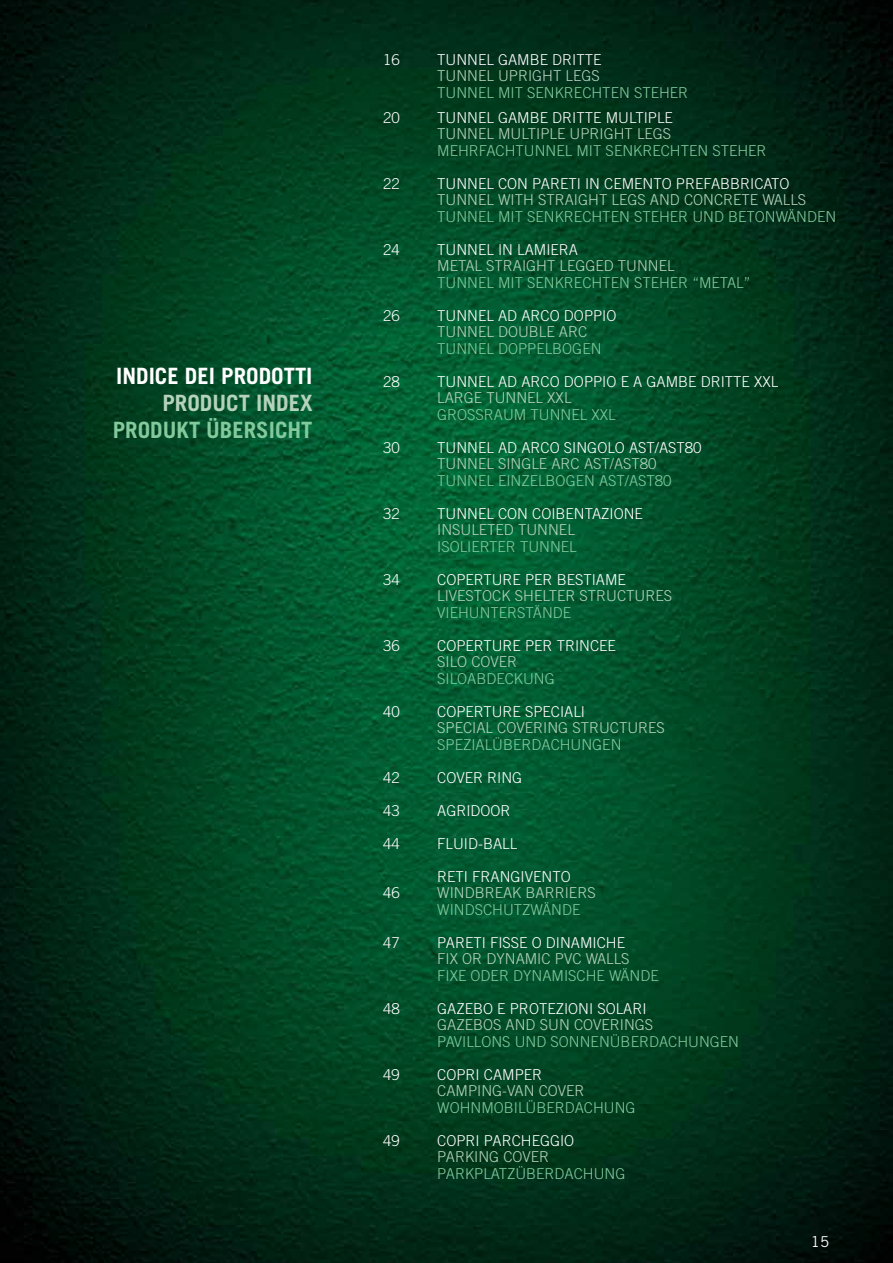
<style>
.page{position:relative;width:893px;height:1263px;background:#fff}
.page>*{position:absolute;margin:0;border:0;box-sizing:border-box;transform-origin:0 0}
.t1{font:700 22.5px "Trade Gothic LT Std";color:#fff}
.t2{font:700 22.5px "Trade Gothic LT Std";color:#82ca9c}
.t3{font:700 22.5px "Trade Gothic LT Std";color:#b5d3bb}
.t4{font:300 15px "Trade Gothic LT Std";color:#fff}
.t5{font:300 15px "Trade Gothic LT Std";color:#82ca9c}
.t6{font:300 15px "Trade Gothic LT Std";color:#b5d3bb}
.t7{font:15px "Trade Gothic LT Std";color:#fff}
</style>
<div class="page">
<img style="left:0;top:0;width:893px;height:1263px">
<h1 class="t1" style="left:116px;top:362px;width:198px">INDICE DEI PRODOTTI</h1>
<h1 class="t3" style="left:162px;top:389px;width:152px">PRODUCT INDEX</h1>
<h1 class="t2" style="left:113px;top:416px;width:201px">PRODUKT ÜBERSICHT</h1>
<p class="t4" style="left:383px;top:51px;width:18px">16</p>
<p class="t4" style="left:437px;top:51px;width:166px">TUNNEL GAMBE DRITTE</p>
<p class="t6" style="left:437px;top:67px;width:164px">TUNNEL UPRIGHT LEGS</p>
<p class="t5" style="left:437px;top:84px;width:252px">TUNNEL MIT SENKRECHTEN STEHER</p>
<p class="t4" style="left:383px;top:109px;width:18px">20</p>
<p class="t4" style="left:437px;top:109px;width:237px">TUNNEL GAMBE DRITTE MULTIPLE</p>
<p class="t6" style="left:437px;top:125px;width:235px">TUNNEL MULTIPLE UPRIGHT LEGS</p>
<p class="t5" style="left:437px;top:142px;width:331px">MEHRFACHTUNNEL MIT SENKRECHTEN STEHER</p>
<p class="t4" style="left:383px;top:175px;width:18px">22</p>
<p class="t4" style="left:437px;top:175px;width:354px">TUNNEL CON PARETI IN CEMENTO PREFABBRICATO</p>
<p class="t6" style="left:437px;top:191px;width:370px">TUNNEL WITH STRAIGHT LEGS AND CONCRETE WALLS</p>
<p class="t5" style="left:437px;top:208px;width:400px">TUNNEL MIT SENKRECHTEN STEHER UND BETONWÄNDEN</p>
<p class="t4" style="left:383px;top:241px;width:18px">24</p>
<p class="t4" style="left:437px;top:241px;width:142px">TUNNEL IN LAMIERA</p>
<p class="t6" style="left:437px;top:257px;width:239px">METAL STRAIGHT LEGGED TUNNEL</p>
<p class="t5" style="left:437px;top:274px;width:315px">TUNNEL MIT SENKRECHTEN STEHER “METAL”</p>
<p class="t4" style="left:383px;top:307px;width:18px">26</p>
<p class="t4" style="left:437px;top:307px;width:181px">TUNNEL AD ARCO DOPPIO</p>
<p class="t6" style="left:437px;top:323px;width:152px">TUNNEL DOUBLE ARC</p>
<p class="t5" style="left:437px;top:340px;width:166px">TUNNEL DOPPELBOGEN</p>
<p class="t4" style="left:383px;top:373px;width:18px">28</p>
<p class="t4" style="left:437px;top:373px;width:342px">TUNNEL AD ARCO DOPPIO E A GAMBE DRITTE XXL</p>
<p class="t6" style="left:437px;top:389px;width:136px">LARGE TUNNEL XXL</p>
<p class="t5" style="left:437px;top:406px;width:180px">GROSSRAUM TUNNEL XXL</p>
<p class="t4" style="left:383px;top:439px;width:18px">30</p>
<p class="t4" style="left:437px;top:439px;width:266px">TUNNEL AD ARCO SINGOLO AST/AST80</p>
<p class="t6" style="left:437px;top:455px;width:221px">TUNNEL SINGLE ARC AST/AST80</p>
<p class="t5" style="left:437px;top:472px;width:236px">TUNNEL EINZELBOGEN AST/AST80</p>
<p class="t4" style="left:383px;top:505px;width:18px">32</p>
<p class="t4" style="left:437px;top:505px;width:207px">TUNNEL CON COIBENTAZIONE</p>
<p class="t6" style="left:437px;top:521px;width:139px">INSULETED TUNNEL</p>
<p class="t5" style="left:437px;top:538px;width:141px">ISOLIERTER TUNNEL</p>
<p class="t4" style="left:383px;top:571px;width:18px">34</p>
<p class="t4" style="left:437px;top:571px;width:190px">COPERTURE PER BESTIAME</p>
<p class="t6" style="left:437px;top:587px;width:236px">LIVESTOCK SHELTER STRUCTURES</p>
<p class="t5" style="left:437px;top:604px;width:135px">VIEHUNTERSTÄNDE</p>
<p class="t4" style="left:383px;top:637px;width:18px">36</p>
<p class="t4" style="left:437px;top:637px;width:180px">COPERTURE PER TRINCEE</p>
<p class="t6" style="left:437px;top:653px;width:82px">SILO COVER</p>
<p class="t5" style="left:437px;top:670px;width:119px">SILOABDECKUNG</p>
<p class="t4" style="left:383px;top:703px;width:18px">40</p>
<p class="t4" style="left:437px;top:703px;width:149px">COPERTURE SPECIALI</p>
<p class="t6" style="left:437px;top:719px;width:229px">SPECIAL COVERING STRUCTURES</p>
<p class="t5" style="left:437px;top:736px;width:186px">SPEZIALÜBERDACHUNGEN</p>
<p class="t4" style="left:383px;top:769px;width:18px">42</p>
<p class="t4" style="left:437px;top:769px;width:87px">COVER RING</p>
<p class="t4" style="left:383px;top:802px;width:18px">43</p>
<p class="t4" style="left:437px;top:802px;width:75px">AGRIDOOR</p>
<p class="t4" style="left:383px;top:835px;width:18px">44</p>
<p class="t4" style="left:437px;top:835px;width:82px">FLUID-BALL</p>
<p class="t4" style="left:437px;top:868px;width:135px">RETI FRANGIVENTO</p>
<p class="t4" style="left:383px;top:884px;width:18px">46</p>
<p class="t6" style="left:437px;top:884px;width:160px">WINDBREAK BARRIERS</p>
<p class="t5" style="left:437px;top:901px;width:145px">WINDSCHUTZWÄNDE</p>
<p class="t4" style="left:383px;top:934px;width:18px">47</p>
<p class="t4" style="left:437px;top:934px;width:189px">PARETI FISSE O DINAMICHE</p>
<p class="t6" style="left:437px;top:950px;width:194px">FIX OR DYNAMIC PVC WALLS</p>
<p class="t5" style="left:437px;top:967px;width:223px">FIXE ODER DYNAMISCHE WÄNDE</p>
<p class="t4" style="left:383px;top:1000px;width:18px">48</p>
<p class="t4" style="left:437px;top:1000px;width:211px">GAZEBO E PROTEZIONI SOLARI</p>
<p class="t6" style="left:437px;top:1016px;width:217px">GAZEBOS AND SUN COVERINGS</p>
<p class="t5" style="left:437px;top:1033px;width:303px">PAVILLONS UND SONNENÜBERDACHUNGEN</p>
<p class="t4" style="left:383px;top:1066px;width:18px">49</p>
<p class="t4" style="left:437px;top:1066px;width:107px">COPRI CAMPER</p>
<p class="t6" style="left:437px;top:1082px;width:149px">CAMPING-VAN COVER</p>
<p class="t5" style="left:437px;top:1099px;width:200px">WOHNMOBILÜBERDACHUNG</p>
<p class="t4" style="left:383px;top:1132px;width:18px">49</p>
<p class="t4" style="left:437px;top:1132px;width:138px">COPRI PARCHEGGIO</p>
<p class="t6" style="left:437px;top:1148px;width:113px">PARKING COVER</p>
<p class="t5" style="left:437px;top:1165px;width:190px">PARKPLATZÜBERDACHUNG</p>
<p class="t7" style="left:811px;top:1233px;width:20px">15</p>
</div>
